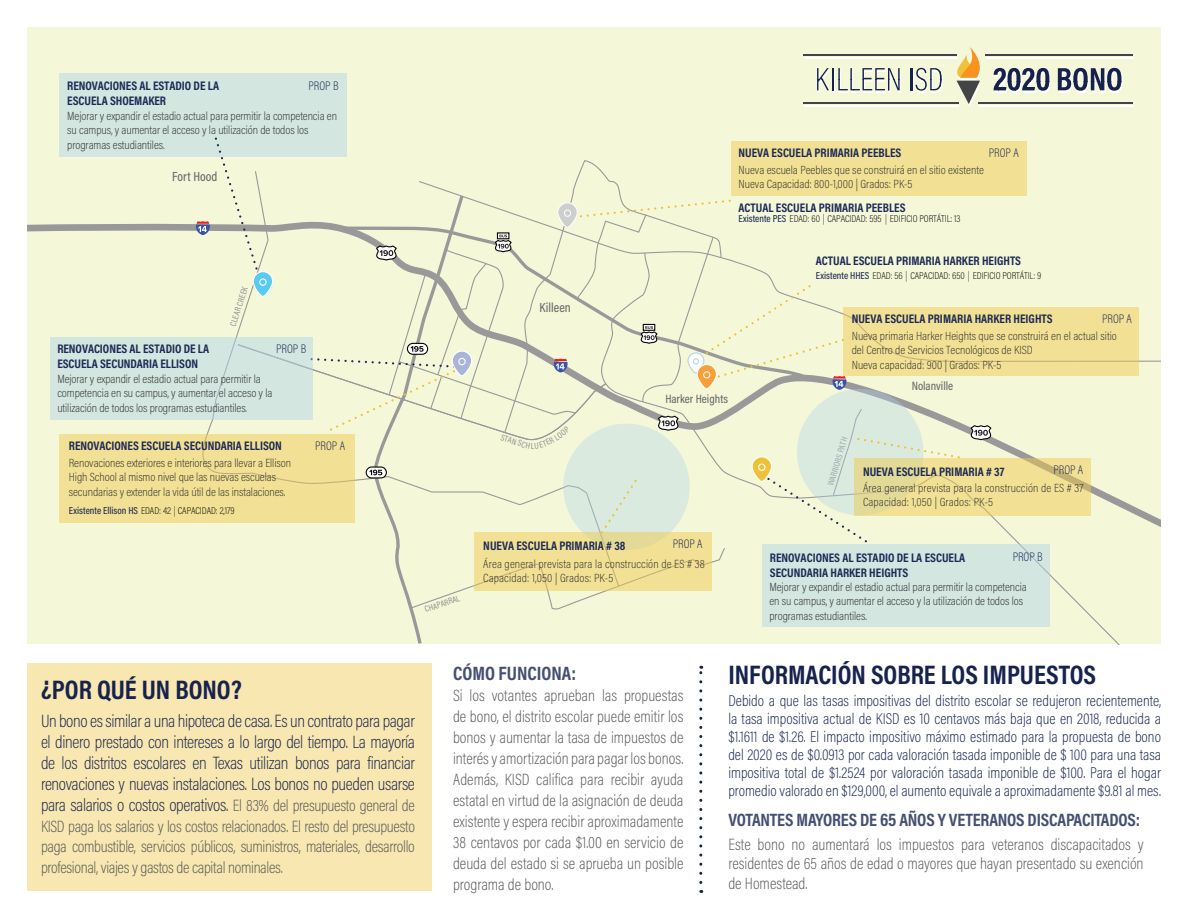
<style>
.page{position:relative;width:1188px;height:918px;background:#fff}
.page>*{position:absolute;margin:0;border:0;box-sizing:border-box;transform-origin:0 0}
.t1{font:700 27px "Acumin Pro Cond";color:#17234f}
.t2{font:700 19.5px "Acumin Pro Cond";color:#454f72}
.t3{font:200 18px/21px "Acumin Pro Cond";letter-spacing:-.02em;color:#17234f;text-align:justify}
.t4{font:700 18px "Acumin Pro Cond";letter-spacing:-.01em;color:#454f72}
.t5{font:200 16.5px/21px "Acumin Pro Cond";color:#57585a;text-align:justify}
.t6{font:200 15.75px/18px "Acumin Pro Cond";color:#17234f;text-align:justify}
.t7{font:500 13.35px "Acumin Pro Cond";color:#6b6b6b}
.t8{font:700 12.45px/15px "Acumin Pro Cond";color:#1c2956}
.t9{font:200 12.45px "Acumin Pro Cond";color:#1c2956}
.t10{font:500 12.15px "Acumin Pro Cond";color:#6b6b6b}
.t11{font:200 12px/14.4px "Acumin Pro Cond";letter-spacing:-.005em;color:#313232;scale:1.05 1}
.t12{font:200 10.2px "Acumin Pro Cond";color:#313232}
.t13{font:200 10.05px "Acumin Pro Cond";letter-spacing:-.005em;color:#040503;scale:1.05 1}
.t14{font:500 8.85px "Acumin Pro Cond";color:#999}
.s1{font-weight:500;font-size:10.2px;color:#1c2956}
.s2{font-size:10.2px;color:#313232}
.s3{font-size:16.5px;color:#57585a}
</style>
<div class="page">
<div style="left:27px;top:664px;width:405px;height:227px;background:#f8e7b0"></div>
<svg style="left:699px;top:666px;width:3px;height:217px"></svg>
<div style="left:27px;top:27px;width:1134px;height:616px;background:#f5f8d8"></div>
<svg style="left:27px;top:223px;width:1134px;height:304px"></svg>
<svg style="left:992px;top:180px;width:169px;height:185px"></svg>
<svg style="left:992px;top:252px;width:150px;height:392px"></svg>
<div style="left:59px;top:74px;width:288px;height:83px;background:#d3e6e0"></div>
<div style="left:843px;top:307px;width:296px;height:68px;background:#f2e194"></div>
<div style="left:59px;top:435px;width:296px;height:88px;background:#f2e194"></div>
<div style="left:50px;top:337px;width:263px;height:83px;background:#d3e6e0"></div>
<div style="left:731px;top:141px;width:295px;height:55px;background:#f2e194"></div>
<div style="left:762px;top:545px;width:287px;height:82px;background:#d3e6e0"></div>
<svg style="left:992px;top:458px;width:99px;height:57px;background:#eedc91"></svg>
<hr style="left:987px;top:57px;width:147px;height:1px;background:#fff">
<hr style="left:805px;top:57px;width:153px;height:1px;background:#fff">
<hr style="left:980px;top:105px;width:154px;height:1px;background:#fff">
<hr style="left:805px;top:105px;width:154px;height:1px;background:#fff">
<hr style="left:833px;top:71px;width:2px;height:22px;background:#fff">
<svg style="left:951px;top:47px;width:32px;height:60px"></svg>
<hr style="left:986px;top:55px;width:147px;height:1px;background:#bfbfbf">
<hr style="left:804px;top:55px;width:153px;height:1px;background:#bfbfbf">
<hr style="left:979px;top:103px;width:154px;height:1px;background:#bfbfbf">
<hr style="left:804px;top:103px;width:154px;height:1px;background:#bfbfbf">
<svg style="left:817px;top:68px;width:13px;height:25px"></svg>
<hr style="left:832px;top:68px;width:2px;height:22px;background:#bfbfbf">
<svg style="left:838px;top:68px;width:63px;height:25px"></svg>
<svg style="left:911px;top:68px;width:32px;height:25px"></svg>
<svg style="left:994px;top:68px;width:56px;height:25px"></svg>
<svg style="left:1058px;top:68px;width:65px;height:25px"></svg>
<svg style="left:196px;top:137px;width:796px;height:507px"></svg>
<p class="t8" style="left:67px;top:78px;width:153px">RENOVACIONES AL ESTADIO DE LA<br>ESCUELA SHOEMAKER</p>
<p class="t9" style="left:309px;top:78px;width:32px">PROP B</p>
<p class="t11" style="left:67px;top:109px;width:258px">Mejorar y expandir el estadio actual para permitir la competencia en su campus, y aumentar el acceso y la utilización de todos los programas estudiantiles.</p>
<p class="t7" style="left:172px;top:168px;width:47px">Fort Hood</p>
<p class="t8" style="left:57px;top:341px;width:153px">RENOVACIONES AL ESTADIO DE LA<br>ESCUELA SECUNDARIA ELLISON</p>
<p class="t14" style="left:227px;top:324px;width:42px;rotate:-72deg">CLEAR CREEK</p>
<p class="t9" style="left:276px;top:341px;width:32px">PROP B</p>
<p class="t11" style="left:57px;top:371px;width:206px">Mejorar y expandir el estadio actual para permitir la competencia en su campus, y aumentar el acceso y la utilización de todos los programas estudiantiles.</p>
<p class="t8" style="left:69px;top:438px;width:215px">RENOVACIONES ESCUELA SECUNDARIA ELLISON</p>
<p class="t11" style="left:69px;top:456px;width:213px">Renovaciones exteriores e interiores para llevar a Ellison<br>High School al mismo nivel que las nuevas escuelas secundarias y extender la vida útil de las instalaciones.</p>
<p class="t12" style="left:174px;top:504px;width:3px">|</p>
<p class="t13" style="left:69px;top:504px;width:159px"><span class="s1">Existente Ellison HS</span> EDAD: 42 CAPACIDAD: 2,179</p>
<p class="t9" style="left:315px;top:438px;width:31px">PROP A</p>
<p class="t14" style="left:423px;top:604px;width:38px;rotate:-19deg">CHAPARRAL</p>
<p class="t8" style="left:739px;top:145px;width:164px">NUEVA ESCUELA PRIMARIA PEEBLES</p>
<p class="t9" style="left:989px;top:145px;width:31px">PROP A</p>
<p class="t11" style="left:739px;top:162px;width:235px">Nueva escuela Peebles que se construirá en el sitio existente<br>Nueva Capacidad: 800-1,000 | Grados: PK-5</p>
<p class="t8" style="left:739px;top:200px;width:169px">ACTUAL ESCUELA PRIMARIA PEEBLES</p>
<p class="t13" style="left:739px;top:212px;width:213px"><span class="s1">Existente PES</span> EDAD: 60 <span class="s2">|</span> CAPACIDAD: 595 <span class="s2">|</span> EDIFICIO PORTÁTIL: 13</p>
<p class="t7" style="left:539px;top:298px;width:33px">Killeen</p>
<p class="t14" style="left:503px;top:432px;width:23px;rotate:17deg">STAN S</p>
<p class="t14" style="left:531px;top:440px;width:5px">L</p>
<p class="t10" style="left:665px;top:390px;width:64px">Harker Heights</p>
<p class="t9" style="left:673px;top:536px;width:31px">PROP A</p>
<p class="t11" style="left:483px;top:556px;width:212px">Área general prevista para la construcción de ES # 38<br>Capacidad: 1,050 | Grados: PK-5</p>
<p class="t8" style="left:483px;top:538px;width:144px">NUEVA ESCUELA PRIMARIA # 38</p>
<p class="t8" style="left:816px;top:253px;width:207px">ACTUAL ESCUELA PRIMARIA HARKER HEIGHTS</p>
<p class="t13" style="left:816px;top:269px;width:216px"><span class="s1">Existente HHES</span> EDAD: 56 CAPACIDAD: 650 <span class="s2">|</span> EDIFICIO PORTÁTIL: 9</p>
<p class="t12" style="left:906px;top:269px;width:3px">|</p>
<p class="t9" style="left:1102px;top:311px;width:31px">PROP A</p>
<p class="t11" style="left:852px;top:329px;width:254px">Nueva primaria Harker Heights que se construirá en el actual sitio del Centro de Servicios Tecnológicos de KISD<br>Nueva capacidad: 900 | Grados: PK-5</p>
<p class="t8" style="left:852px;top:311px;width:202px">NUEVA ESCUELA PRIMARIA HARKER HEIGHTS</p>
<p class="t10" style="left:912px;top:378px;width:43px">Nolanville</p>
<p class="t14" style="left:825px;top:484px;width:52px;rotate:-73deg">WARRIORS PATH</p>
<p class="t8" style="left:863px;top:464px;width:143px">NUEVA ESCUELA PRIMARIA # 37</p>
<p class="t9" style="left:1053px;top:462px;width:31px">PROP A</p>
<p class="t11" style="left:863px;top:480px;width:211px">Área general prevista para la construcción de ES # 37<br>Capacidad: 1,050 | Grados: PK-5</p>
<p class="t8" style="left:770px;top:550px;width:197px">RENOVACIONES AL ESTADIO DE LA ESCUELA<br>SECUNDARIA HARKER HEIGHTS</p>
<p class="t9" style="left:1013px;top:549px;width:32px">PROP B</p>
<p class="t11" style="left:770px;top:579px;width:247px">Mejorar y expandir el estadio actual para permitir la competencia en su campus, y aumentar el acceso y la utilización de todos los programas estudiantiles.</p>
<p class="t1" style="left:41px;top:672px;width:202px">¿POR QUÉ UN BONO?</p>
<p class="t3" style="left:41px;top:710px;width:375px">Un bono es similar a una hipoteca de casa. Es un contrato para pagar el dinero prestado con intereses a lo largo del tiempo. La mayoría de los distritos escolares en Texas utilizan bonos para financiar renovaciones y nuevas instalaciones. Los bonos no pueden usarse para salarios o costos operativos. <span class="s3">El 83% del presupuesto general de</span></p>
<p class="t5" style="left:41px;top:815px;width:375px">KISD paga los salarios y los costos relacionados. El resto del presupuesto paga combustible, servicios públicos, suministros, materiales, desarrollo profesional, viajes y gastos de capital nominales.</p>
<p class="t2" style="left:453px;top:660px;width:124px">CÓMO FUNCIONA:</p>
<p class="t5" style="left:453px;top:685px;width:232px">Si los votantes aprueban las propuestas de bono, el distrito escolar puede emitir los bonos y aumentar la tasa de impuestos de interés y amortización para pagar los bonos.<br>Además, KISD califica para recibir ayuda estatal en virtud de la asignación de deuda existente y espera recibir aproximadamente 38 centavos por cada $1.00 en servicio de deuda del estado si se aprueba un posible programa de bono.</p>
<p class="t1" style="left:728px;top:657px;width:369px">INFORMACIÓN SOBRE LOS IMPUESTOS</p>
<p class="t6" style="left:728px;top:691px;width:434px">Debido a que las tasas impositivas del distrito escolar se redujeron recientemente, la tasa impositiva actual de KISD es 10 centavos más baja que en 2018, reducida a $1.1611 de $1.26. El impacto impositivo máximo estimado para la propuesta de bono del 2020 es de $0.0913 por cada valoración tasada imponible de $ 100 para una tasa impositiva total de $1.2524 por valoración tasada imponible de $100. Para el hogar promedio valorado en $129,000, el aumento equivale a aproximadamente $9.81 al mes.</p>
<p class="t4" style="left:728px;top:808px;width:413px">VOTANTES MAYORES DE 65 AÑOS Y VETERANOS DISCAPACITADOS:</p>
<p class="t5" style="left:728px;top:834px;width:417px;line-height:19.5px">Este bono no aumentará los impuestos para veteranos discapacitados y residentes de 65 años de edad o mayores que hayan presentado su exención de Homestead.</p>
</div>
